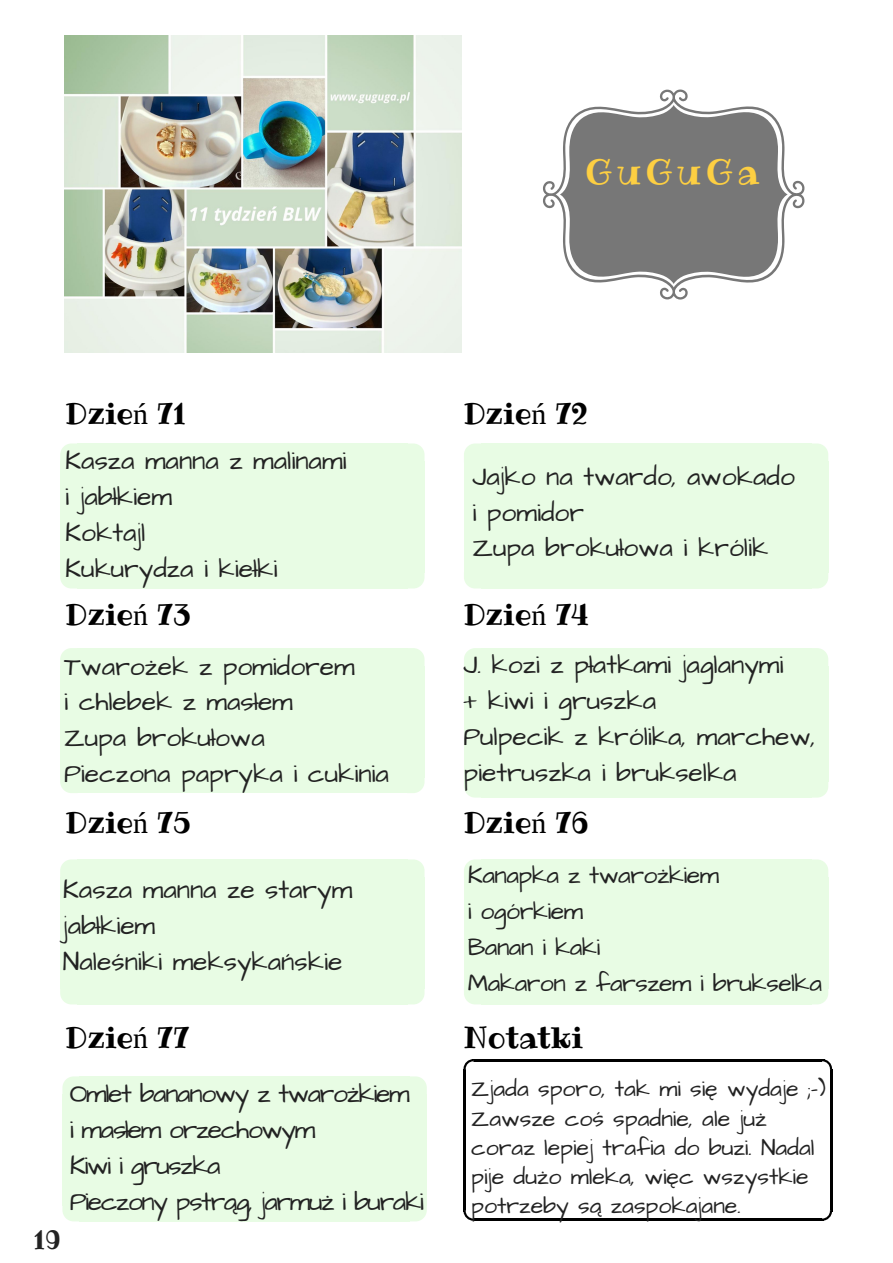
<style>
.page{position:relative;width:893px;height:1263px;background:#fff}
.page>*{position:absolute;margin:0;border:0;box-sizing:border-box;transform-origin:0 0}
.t1{font:34.65px "Ribeye";letter-spacing:.13em;color:#fdcf42}
.t2{font:29.7px "Ribeye";color:#000}
.t3{font:26.4px/36px "Architects Daughter";color:#222}
.t4{font:26.4px/36px "Architects Daughter";letter-spacing:-.05em;color:#222}
.t5{font:26.4px "Ribeye";color:#222}
.t6{font:24.75px/36px "Architects Daughter";letter-spacing:-.02em;color:#222}
.t7{font:23.1px/29.2px "Architects Daughter";color:#222}
.s1{font-family:"Liberation Serif"}
</style>
<div class="page">
<svg style="left:407px;top:443px;width:17px;height:18px"></svg>
<div style="left:407px;top:461px;width:17px;height:112px;background:#e8fce4"></div>
<div style="left:69px;top:456px;width:354px;height:122px;background:#e8fce4"></div>
<div style="left:77px;top:443px;width:330px;height:19px;background:#e8fce4"></div>
<svg style="left:60px;top:443px;width:17px;height:18px"></svg>
<div style="left:60px;top:461px;width:18px;height:112px;background:#e8fce4"></div>
<div style="left:77px;top:572px;width:330px;height:16px;background:#e8fce4"></div>
<svg style="left:60px;top:573px;width:17px;height:15px"></svg>
<svg style="left:407px;top:573px;width:17px;height:15px"></svg>
<svg style="left:811px;top:443px;width:17px;height:18px"></svg>
<div style="left:810px;top:461px;width:18px;height:112px;background:#e8fce4"></div>
<div style="left:473px;top:456px;width:353px;height:122px;background:#e8fce4"></div>
<div style="left:481px;top:443px;width:330px;height:19px;background:#e8fce4"></div>
<svg style="left:464px;top:443px;width:17px;height:18px"></svg>
<div style="left:464px;top:461px;width:17px;height:112px;background:#e8fce4"></div>
<div style="left:481px;top:572px;width:330px;height:16px;background:#e8fce4"></div>
<svg style="left:464px;top:573px;width:17px;height:15px"></svg>
<svg style="left:811px;top:573px;width:17px;height:15px"></svg>
<svg style="left:407px;top:648px;width:17px;height:18px"></svg>
<div style="left:407px;top:666px;width:17px;height:111px;background:#e8fce4"></div>
<div style="left:69px;top:661px;width:354px;height:121px;background:#e8fce4"></div>
<div style="left:77px;top:648px;width:330px;height:19px;background:#e8fce4"></div>
<svg style="left:60px;top:648px;width:17px;height:18px"></svg>
<div style="left:60px;top:666px;width:18px;height:111px;background:#e8fce4"></div>
<div style="left:77px;top:777px;width:330px;height:16px;background:#e8fce4"></div>
<svg style="left:60px;top:777px;width:17px;height:16px"></svg>
<svg style="left:407px;top:777px;width:17px;height:16px"></svg>
<svg style="left:811px;top:648px;width:17px;height:18px"></svg>
<div style="left:810px;top:666px;width:18px;height:116px;background:#e8fce4"></div>
<div style="left:473px;top:661px;width:353px;height:126px;background:#e8fce4"></div>
<div style="left:481px;top:648px;width:330px;height:19px;background:#e8fce4"></div>
<svg style="left:464px;top:648px;width:17px;height:18px"></svg>
<div style="left:464px;top:666px;width:17px;height:116px;background:#e8fce4"></div>
<div style="left:481px;top:781px;width:330px;height:17px;background:#e8fce4"></div>
<svg style="left:464px;top:782px;width:17px;height:16px"></svg>
<svg style="left:811px;top:782px;width:17px;height:16px"></svg>
<svg style="left:407px;top:859px;width:17px;height:18px"></svg>
<div style="left:407px;top:877px;width:17px;height:112px;background:#e8fce4"></div>
<div style="left:69px;top:872px;width:354px;height:122px;background:#e8fce4"></div>
<div style="left:77px;top:859px;width:330px;height:19px;background:#e8fce4"></div>
<svg style="left:60px;top:859px;width:17px;height:18px"></svg>
<div style="left:60px;top:877px;width:18px;height:112px;background:#e8fce4"></div>
<div style="left:77px;top:988px;width:330px;height:16px;background:#e8fce4"></div>
<svg style="left:60px;top:989px;width:17px;height:15px"></svg>
<svg style="left:407px;top:989px;width:17px;height:15px"></svg>
<svg style="left:811px;top:859px;width:17px;height:18px"></svg>
<div style="left:810px;top:877px;width:18px;height:112px;background:#e8fce4"></div>
<div style="left:473px;top:872px;width:353px;height:122px;background:#e8fce4"></div>
<div style="left:481px;top:859px;width:330px;height:19px;background:#e8fce4"></div>
<svg style="left:464px;top:859px;width:17px;height:18px"></svg>
<div style="left:464px;top:877px;width:17px;height:112px;background:#e8fce4"></div>
<div style="left:481px;top:988px;width:330px;height:16px;background:#e8fce4"></div>
<svg style="left:464px;top:989px;width:17px;height:15px"></svg>
<svg style="left:811px;top:989px;width:17px;height:15px"></svg>
<svg style="left:410px;top:1076px;width:17px;height:18px"></svg>
<div style="left:409px;top:1094px;width:18px;height:112px;background:#e8fce4"></div>
<div style="left:72px;top:1089px;width:353px;height:122px;background:#e8fce4"></div>
<div style="left:79px;top:1076px;width:331px;height:19px;background:#e8fce4"></div>
<svg style="left:62px;top:1076px;width:17px;height:18px"></svg>
<div style="left:62px;top:1094px;width:18px;height:112px;background:#e8fce4"></div>
<div style="left:79px;top:1205px;width:331px;height:16px;background:#e8fce4"></div>
<svg style="left:62px;top:1206px;width:17px;height:15px"></svg>
<svg style="left:410px;top:1206px;width:17px;height:15px"></svg>
<hr style="left:473px;top:1218px;width:350px;height:3px;background:#000">
<hr style="left:463px;top:1069px;width:2px;height:142px;background:#000">
<hr style="left:829px;top:1069px;width:3px;height:142px;background:#000">
<svg style="left:822px;top:1210px;width:10px;height:11px"></svg>
<svg style="left:463px;top:1210px;width:10px;height:11px"></svg>
<hr style="left:472px;top:1059px;width:352px;height:2px;background:#000">
<svg style="left:821px;top:1059px;width:11px;height:10px"></svg>
<svg style="left:463px;top:1059px;width:10px;height:10px"></svg>
<svg style="left:543px;top:89px;width:261px;height:211px"></svg>
<svg style="left:560px;top:105px;width:227px;height:179px;background:#8b8b8b"></svg>
<img style="left:64px;top:36px;width:397px;height:317px">
<h1 class="t1" style="left:585px;top:148px;width:175px">GuGuGa</h1>
<p class="t2" style="left:65px;top:393px;width:122px">Dzie<span class="s1">ń</span> 71</p>
<p class="t2" style="left:463px;top:393px;width:126px">Dzie<span class="s1">ń</span> 72</p>
<p class="t3" style="left:65px;top:443px;width:283px">Kasza manna z malinami i jabłkiem<br>Koktajl<br>Kukurydza i kiełki</p>
<p class="t3" style="left:472px;top:459px;width:324px">Jajko na twardo, awokado i pomidor<br>Zupa brokułowa i królik</p>
<p class="t2" style="left:65px;top:594px;width:127px">Dzie<span class="s1">ń</span> 73</p>
<p class="t2" style="left:463px;top:594px;width:127px">Dzie<span class="s1">ń</span> 74</p>
<p class="t3" style="left:64px;top:649px;width:326px">Twarożek z pomidorem<br>i chlebek z masłem<br>Zupa brokułowa<br>Pieczona papryka i cukinia</p>
<p class="t3" style="left:463px;top:648px;width:354px">J. kozi z płatkami jaglanymi<br>+ kiwi i gruszka<br>Pulpecik z królika, marchew, pietruszka i brukselka</p>
<p class="t2" style="left:65px;top:802px;width:127px">Dzie<span class="s1">ń</span> 75</p>
<p class="t2" style="left:463px;top:802px;width:127px">Dzie<span class="s1">ń</span> 76</p>
<p class="t3" style="left:63px;top:872px;width:291px">Kasza manna ze starym jabłkiem<br>Naleśniki meksykańskie</p>
<p class="t6" style="left:468px;top:857px;width:355px">Kanapka z twarożkiem<br>i ogórkiem<br>Banan i kaki<br>Makaron z farszem i brukselka</p>
<p class="t2" style="left:65px;top:1017px;width:125px">Dzie<span class="s1">ń</span> 77</p>
<p class="t2" style="left:463px;top:1017px;width:121px">Notatki</p>
<p class="t5" style="left:34px;top:1221px;width:29px">19</p>
<p class="t4" style="left:70px;top:1076px;width:356px">Omlet bananowy z twarożkiem<br>i masłem orzechowym<br>Kiwi i gruszka<br>Pieczony pstrąg, jarmuż i buraki</p>
<p class="t7" style="left:471px;top:1075px;width:356px">Zjada sporo, tak mi się wydaje ;-)<br>Zawsze coś spadnie, ale już coraz lepiej trafia do buzi. Nadal pije dużo mleka, więc wszystkie potrzeby są zaspokajane.</p>
</div>
